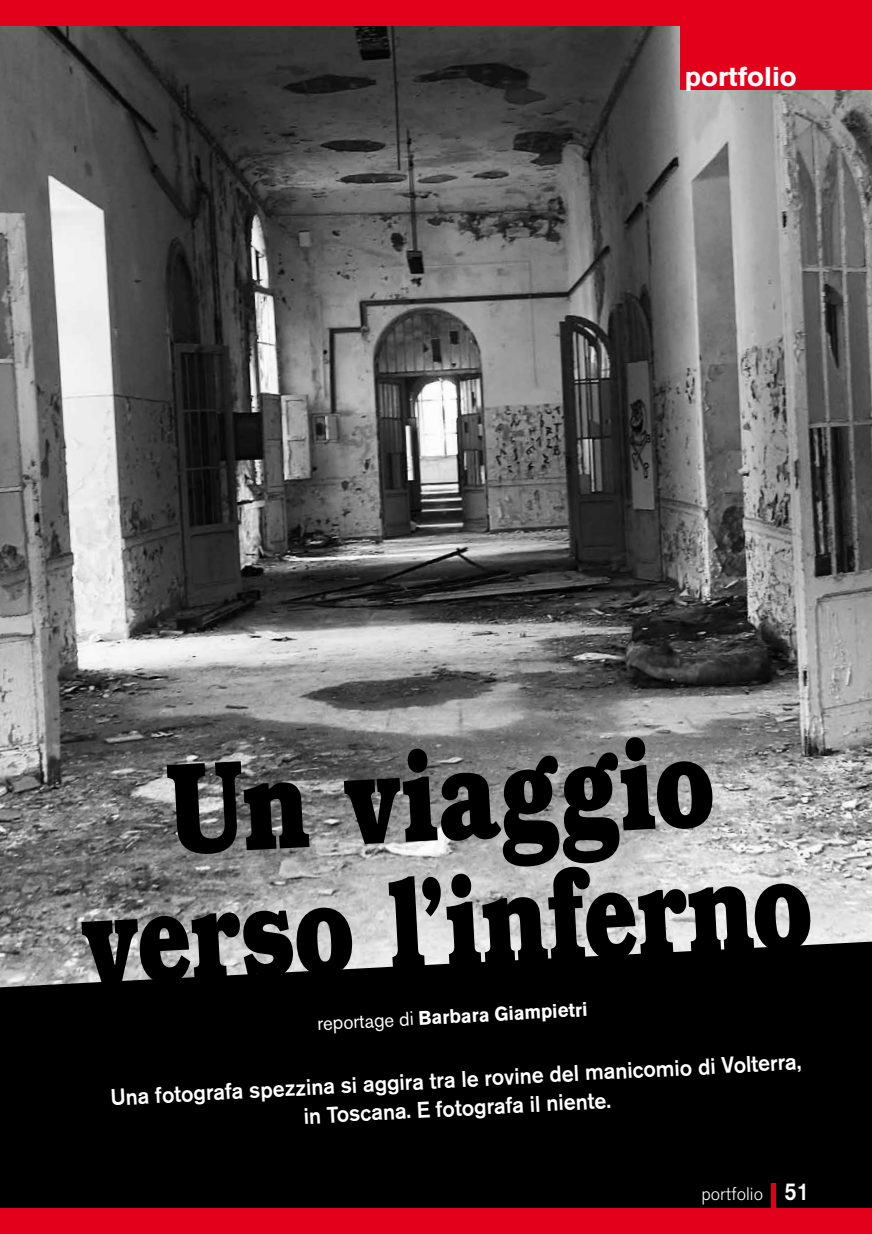
<style>
.page{position:relative;width:872px;height:1234px;background:#fff}
.page>*{position:absolute;margin:0;border:0;box-sizing:border-box;transform-origin:0 0}
.t1{font:700 130.95px/127.1px "Bookman";color:#000;text-align:center;scale:.76 1}
.t2{font:700 27px "Akzidenz Grotesk BE";color:#fff}
.t3{font:500 22.5px/28.5px "Akzidenz Grotesk BE";color:#fff;text-align:center;scale:.95 1}
.t4{font:700 19.5px "Akzidenz Grotesk BE";color:#fff;scale:.95 1}
.t5{font:300 18px "Akzidenz Grotesk BE";color:#fff}
.s1{font-weight:400}
.s2{font-weight:500;font-size:24.15px}
</style>
<div class="page">
<div style="left:0;top:0;width:872px;height:1233px;background:#000"></div>
<img style="left:0;top:26px;width:872px;height:961px">
<div style="left:680px;top:0;width:192px;height:89px;background:#e2001a"></div>
<div style="left:771px;top:1182px;width:5px;height:51px;background:#e2001a"></div>
<div style="left:0;top:1208px;width:872px;height:25px;background:#e2001a"></div>
<div style="left:0;top:0;width:872px;height:26px;background:#e2001a"></div>
<p class="t2" style="left:685px;top:61px;width:113px">portfolio</p>
<h1 class="t1" style="left:73px;top:747px;width:962px;rotate:-3deg">Un viaggio verso l’inferno</h1>
<p class="t4" style="left:317px;top:1011px;width:286px;rotate:-3deg"><span class="s1">reportage di</span> Barbara Giampietri</p>
<p class="t3" style="left:110px;top:1082px;width:729px;rotate:-3deg">Una fotografa spezzina si aggira tra le rovine del manicomio di Volterra, in Toscana. E fotografa il niente.</p>
<p class="t5" style="left:701px;top:1183px;width:109px">portfolio <span class="s2">51</span></p>
</div>
